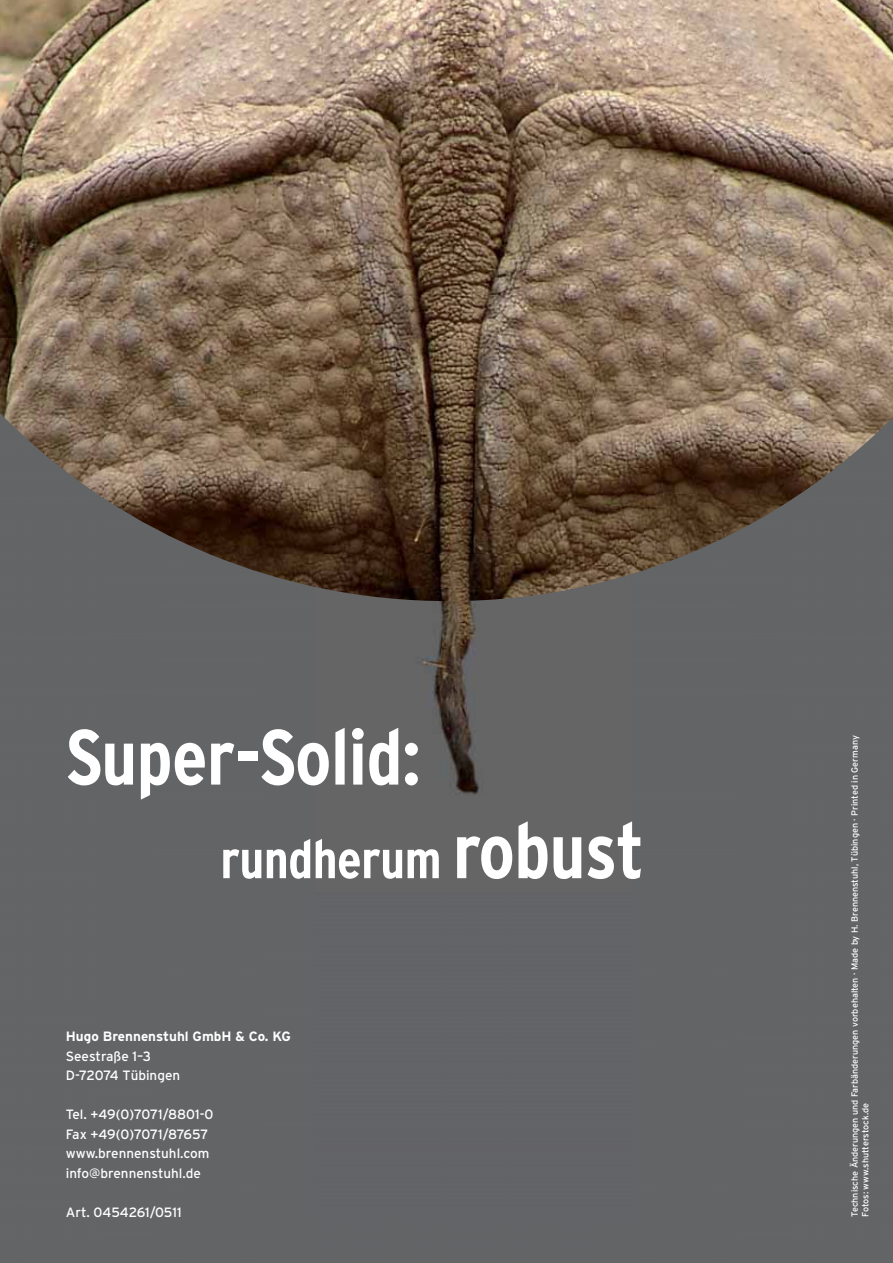
<style>
.page{position:relative;width:893px;height:1263px;background:#fff}
.page>*{position:absolute;margin:0;border:0;box-sizing:border-box;transform-origin:0 0}
.t1{font:700 condensed 78px "Interstate";letter-spacing:-.01em;color:#fff}
.t2{font:700 condensed 54px "Interstate";letter-spacing:-.01em;color:#fff}
.t3{font:13.5px/19.5px "Interstate";color:#fff}
.t4{font:700 13.5px "Interstate";color:#fff}
.t5{font:9px/10.8px "Interstate";color:#fff}
.s1{font-size:78px}
</style>
<div class="page">
<img style="left:0;top:0;width:893px;height:270px">
<div style="left:790px;top:507px;width:103px;height:756px;background:#636466"></div>
<div style="left:0;top:460px;width:103px;height:803px;background:#636466"></div>
<div style="left:737px;top:507px;width:53px;height:756px;background:#636466"></div>
<div style="left:103px;top:555px;width:53px;height:708px;background:#636466"></div>
<div style="left:632px;top:555px;width:105px;height:708px;background:#636466"></div>
<div style="left:156px;top:555px;width:105px;height:708px;background:#636466"></div>
<div style="left:261px;top:601px;width:371px;height:662px;background:#636466"></div>
<img style="left:473px;top:270px;width:420px;height:237px">
<img style="left:103px;top:270px;width:370px;height:285px">
<img style="left:0;top:270px;width:104px;height:190px">
<img style="left:50px;top:459px;width:54px;height:39px">
<img style="left:473px;top:506px;width:308px;height:49px">
<img style="left:209px;top:554px;width:479px;height:47px">
<h1 class="t1" style="left:66px;top:728px;width:357px">Super-Solid:</h1>
<h2 class="t2" style="left:220px;top:839px;width:425px">rundherum <span class="s1">robust</span></h2>
<p class="t4" style="left:66px;top:1032px;width:227px">Hugo Brennenstuhl GmbH &amp; Co. KG</p>
<p class="t3" style="left:66px;top:1048px;width:116px">Seestraße 1–3<br>D-72074 Tübingen</p>
<p class="t3" style="left:66px;top:1106px;width:149px">Tel. +49(0)7071/8801-0<br>Fax +49(0)7071/87657 www.brennenstuhl.com info@brennenstuhl.de</p>
<p class="t3" style="left:66px;top:1204px;width:117px">Art. 0454261/0511</p>
<p class="t5" style="left:850px;top:1217px;width:483px;rotate:-90deg">Technische Änderungen und Farbänderungen vorbehalten · Made by H. Brennenstuhl, Tübingen · Printed in Germany<br>Fotos: www.shutterstock.de</p>
</div>
